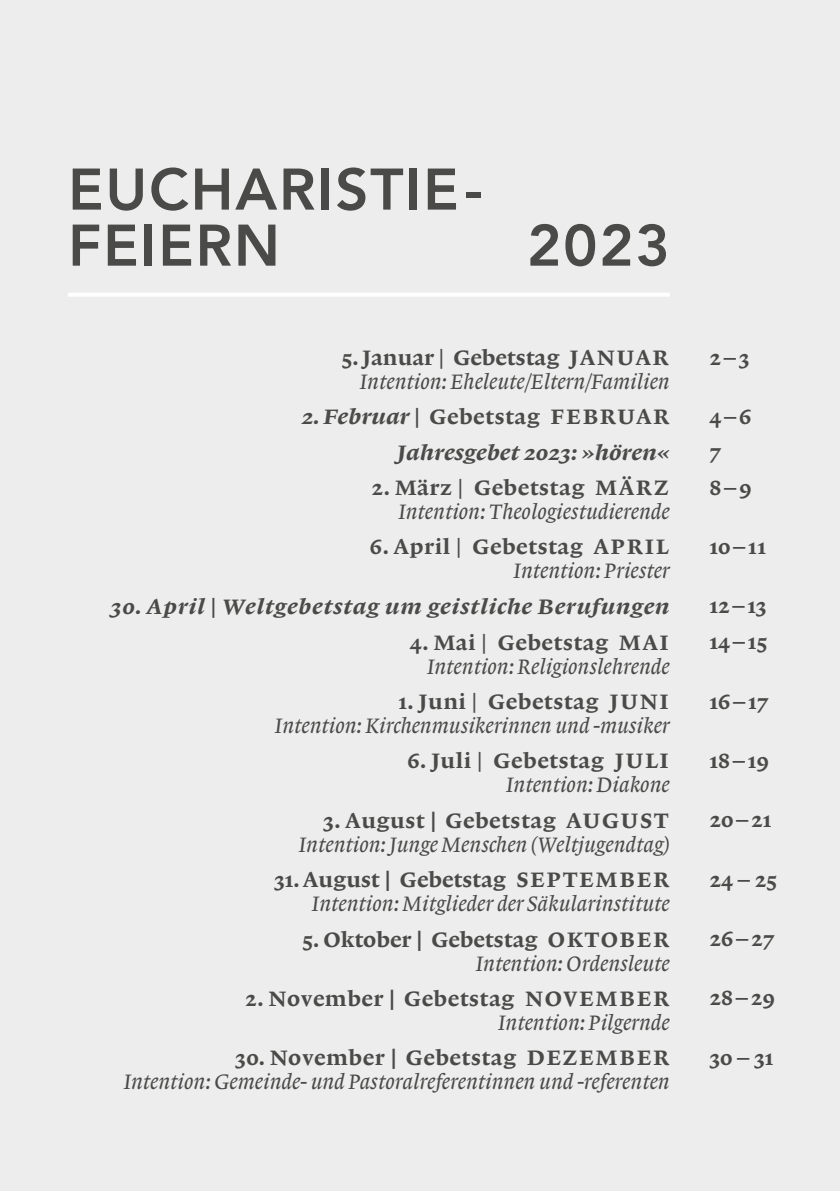
<style>
.page{position:relative;width:840px;height:1191px;background:#fff}
.page>*{position:absolute;margin:0;border:0;box-sizing:border-box;transform-origin:0 0}
.t1{font:800 58px/56px "Avenir LT Std";letter-spacing:.03em;color:#4a4a49}
.t2{font:22px "Lexicon No 1 Italic A";color:#4a4a49}
.t3{font:22px/35.4px "Lexicon No 1 Roman D";letter-spacing:.025em;color:#4a4a49}
.t4{font:22px "Lexicon No 1 Roman D";color:#4a4a49}
.t5{font:22px "Lexicon No 1 Italic D";letter-spacing:.025em;color:#4a4a49;scale:1.15 1}
.t6{font:22px "Lexicon No 1 Italic D";color:#4a4a49;scale:1.15 1}
.s1{font-family:"Lexicon No 1 Italic D"}
.s2{font-family:"Lexicon No 1 Roman A"}
</style>
<div class="page">
<div style="left:0;top:0;width:839px;height:1191px;background:#ededed"></div>
<hr style="left:68px;top:293px;width:601px;height:4px;background:#fff">
<h1 class="t1" style="left:68px;top:162px;width:416px">EUCHARISTIE-<br>FEIERN</h1>
<h1 class="t1" style="left:526px;top:218px;width:144px">2023</h1>
<p class="t4" style="left:341px;top:345px;width:328px">5. Januar | Gebetstag JANUAR</p>
<p class="t2" style="left:360px;top:369px;width:311px">Intention: Eheleute/Eltern/Familien</p>
<p class="t3" style="left:301px;top:399px;width:369px"><span class="s1">2. Februar |</span> Gebetstag FEBRUAR</p>
<p class="t6" style="left:397px;top:440px;width:238px">Jahresgebet 2023: »hören«</p>
<p class="t3" style="left:371px;top:470px;width:298px">2. März | Gebetstag MÄRZ</p>
<p class="t2" style="left:398px;top:499px;width:272px">Intention: Theologiestudierende</p>
<p class="t3" style="left:370px;top:529px;width:300px">6. April | Gebetstag APRIL</p>
<p class="t2" style="left:513px;top:558px;width:157px">Intention: Priester</p>
<p class="t5" style="left:111px;top:594px;width:487px">30. April | Weltgebetstag um geistliche Berufungen</p>
<p class="t3" style="left:409px;top:625px;width:260px">4. Mai | Gebetstag MAI</p>
<p class="t2" style="left:427px;top:654px;width:244px">Intention: Religionslehrende</p>
<p class="t3" style="left:398px;top:684px;width:271px">1. Juni | Gebetstag JUNI</p>
<p class="t2" style="left:275px;top:713px;width:396px">Intention: Kirchenmusikerinnen und -musiker</p>
<p class="t3" style="left:407px;top:743px;width:262px">6. Juli | Gebetstag JULI</p>
<p class="t2" style="left:506px;top:772px;width:165px">Intention: Diakone</p>
<p class="t3" style="left:323px;top:803px;width:347px">3. August <span class="s2">0</span> Gebetstag AUGUST</p>
<p class="t2" style="left:299px;top:832px;width:372px">Intention: Junge Menschen (Weltjugendtag)</p>
<p class="t4" style="left:274px;top:867px;width:396px">31. August <span class="s2">0</span> Gebetstag SEPTEMBER</p>
<p class="t2" style="left:312px;top:891px;width:359px">Intention: Mitglieder der Säkularinstitute</p>
<p class="t4" style="left:302px;top:927px;width:368px">5. Oktober <span class="s2">0</span> Gebetstag OKTOBER</p>
<p class="t2" style="left:476px;top:950px;width:195px">Intention: Ordensleute</p>
<p class="t3" style="left:245px;top:981px;width:425px">2. November <span class="s2">0</span> Gebetstag NOVEMBER</p>
<p class="t2" style="left:498px;top:1010px;width:173px">Intention: Pilgernde</p>
<p class="t3" style="left:235px;top:1040px;width:435px">30. November <span class="s2">0</span> Gebetstag DEZEMBER</p>
<p class="t2" style="left:124px;top:1069px;width:547px">Intention: Gemeinde- und Pastoralreferentinnen und -referenten</p>
<p class="t3" style="left:709px;top:339px;width:41px">2–3</p>
<p class="t3" style="left:709px;top:399px;width:44px">4–6<br>7<br>8–9</p>
<p class="t3" style="left:709px;top:529px;width:58px">10–11</p>
<p class="t3" style="left:709px;top:588px;width:60px;line-height:36px">12–13<br>14–15</p>
<p class="t3" style="left:709px;top:683px;width:61px">16–17</p>
<p class="t3" style="left:709px;top:743px;width:61px">18–19</p>
<p class="t3" style="left:709px;top:802px;width:63px">20–21</p>
<p class="t3" style="left:709px;top:861px;width:69px">24 – 25</p>
<p class="t3" style="left:709px;top:921px;width:66px">26–27</p>
<p class="t3" style="left:709px;top:980px;width:67px">28–29</p>
<p class="t3" style="left:709px;top:1039px;width:66px">30 – 31</p>
</div>
